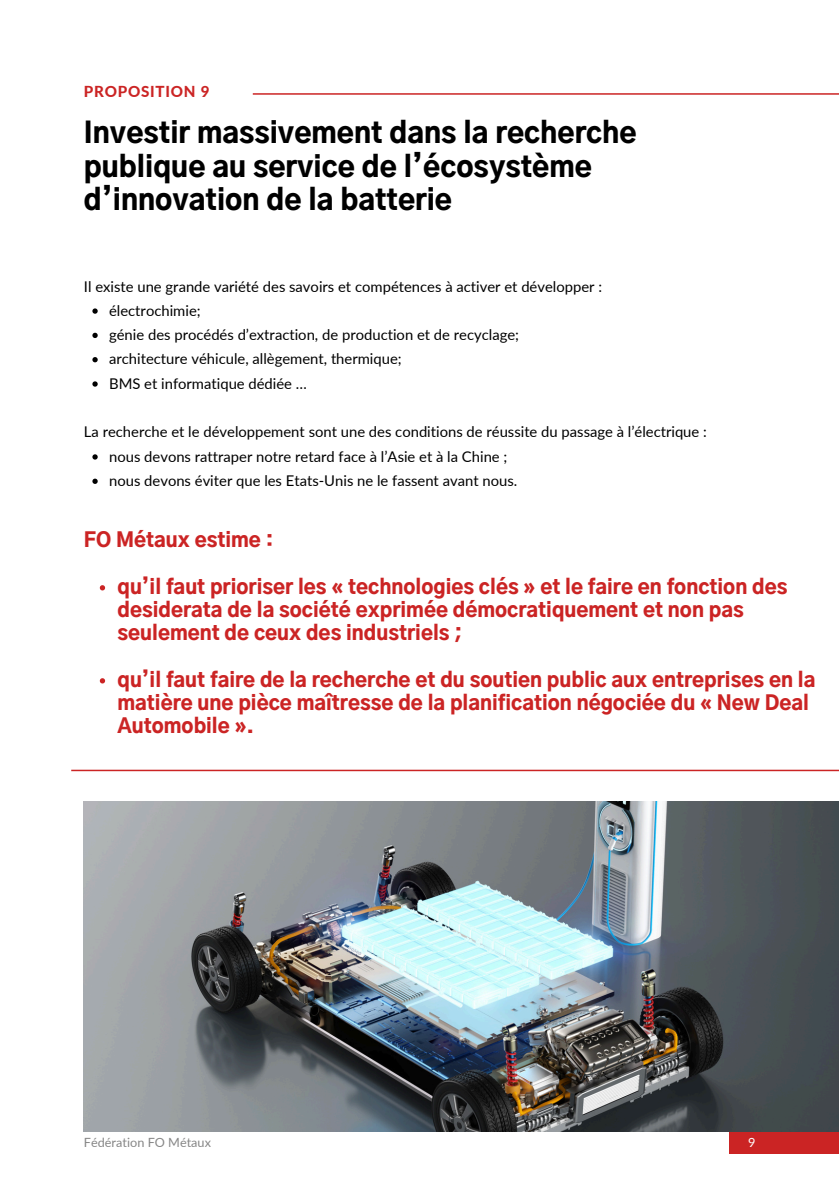
<style>
.page{position:relative;width:839px;height:1191px;background:#fff}
.page>*{position:absolute;margin:0;border:0;box-sizing:border-box;transform-origin:0 0}
.t1{font:900 28.2px/33.8px "Gothic A1";color:#000}
.t2{font:900 19.8px/23.2px "Gothic A1";color:#cb2424}
.t3{font:800 15.2px "Lato";letter-spacing:.05em;color:#cb2424}
.t4{font:14.8px "Lato";color:#000}
.t5{font:12.6px "Lato";color:#868686}
.t6{font:12.6px "Lato";color:#fff}
</style>
<div class="page">
<hr style="left:253px;top:93px;width:585px;height:2px;background:#cb2424">
<div style="left:729px;top:1132px;width:109px;height:22px;background:#cb2424"></div>
<hr style="left:71px;top:770px;width:767px;height:1px;background:#cb2424">
<img style="left:84px;top:801px;width:754px;height:330px">
<svg style="left:92px;top:308px;width:6px;height:6px"></svg>
<svg style="left:92px;top:333px;width:6px;height:5px"></svg>
<svg style="left:92px;top:357px;width:6px;height:5px"></svg>
<svg style="left:92px;top:381px;width:6px;height:6px"></svg>
<svg style="left:92px;top:454px;width:6px;height:6px"></svg>
<svg style="left:92px;top:479px;width:6px;height:5px"></svg>
<svg style="left:100px;top:585px;width:5px;height:5px"></svg>
<svg style="left:100px;top:678px;width:5px;height:5px"></svg>
<p class="t3" style="left:84px;top:82px;width:127px">PROPOSITION 9</p>
<h1 class="t1" style="left:84px;top:117px;width:554px">Investir massivement dans la recherche publique au service de l’écosystème d’innovation de la batterie</h1>
<h5 class="t4" style="left:84px;top:277px;width:519px">Il existe une grande variété des savoirs et compétences à activer et développer :</h5>
<p class="t4" style="left:109px;top:301px;width:93px">électrochimie;</p>
<p class="t4" style="left:109px;top:326px;width:411px">génie des procédés d’extraction, de production et de recyclage;</p>
<p class="t4" style="left:109px;top:350px;width:294px">architecture véhicule, allègement, thermique;</p>
<p class="t4" style="left:109px;top:374px;width:199px">BMS et informatique dédiée …</p>
<h5 class="t4" style="left:84px;top:423px;width:624px">La recherche et le développement sont une des conditions de réussite du passage à l’électrique :</h5>
<p class="t4" style="left:109px;top:447px;width:400px">nous devons rattraper notre retard face à l’Asie et à la Chine ;</p>
<p class="t4" style="left:109px;top:471px;width:409px">nous devons éviter que les Etats-Unis ne le fassent avant nous.</p>
<p class="t2" style="left:84px;top:530px;width:191px">FO Métaux estime :</p>
<p class="t2" style="left:117px;top:576px;width:671px">qu’il faut prioriser les « technologies clés » et le faire en fonction des desiderata de la société exprimée démocratiquement et non pas seulement de ceux des industriels ;</p>
<p class="t2" style="left:117px;top:669px;width:699px">qu’il faut faire de la recherche et du soutien public aux entreprises en la matière une pièce maîtresse de la planification négociée du « New Deal<br>Automobile ».</p>
<h2 class="t5" style="left:84px;top:1135px;width:129px">Fédération FO Métaux</h2>
<h4 class="t6" style="left:748px;top:1135px;width:9px">9</h4>
</div>
